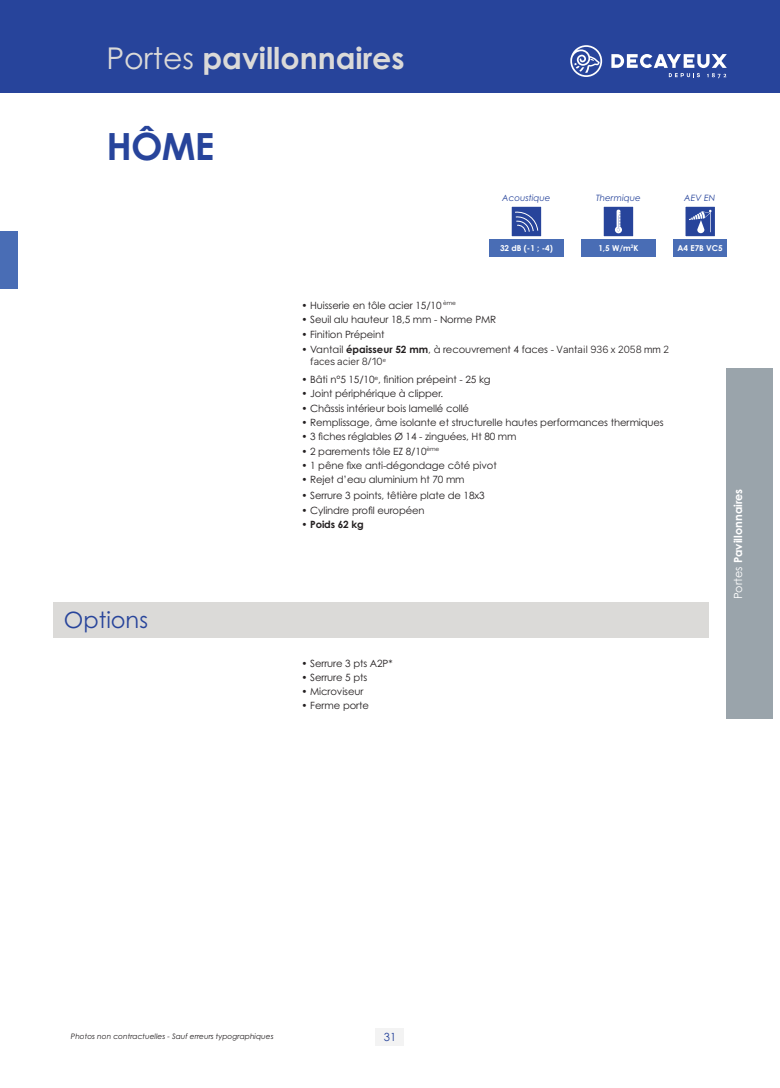
<style>
.page{position:relative;width:780px;height:1088px;background:#fff}
.page>*{position:absolute;margin:0;border:0;box-sizing:border-box;transform-origin:0 0}
.t1{font:700 37.5px "Century Gothic Pro";color:#27449b}
.t2{font:700 30px "Century Gothic Pro";color:#dbdad8}
.t3{font:22.5px "Century Gothic Pro";color:#27449b}
.t4{font:700 11.25px "Century Gothic Pro";color:#fff}
.t5{font:11.25px "Century Gothic Pro";color:#27449b}
.t6{font:10px "Century Gothic Pro";letter-spacing:-.01em;color:#231f20}
.t7{font:10px "Gravity";color:#231f20}
.t8{font:700 10px "Century Gothic Pro";letter-spacing:-.01em;color:#231f20}
.t9{font:italic 8.75px "Century Gothic Pro";color:#27449b}
.t10{font:700 8.12px "Century Gothic Pro";color:#fff}
.t11{font:italic 7.5px "Century Gothic Pro";color:#231f20}
.s1{font-weight:400}
.s2{font-weight:700}
.s3{font-family:"Gravity"}
</style>
<div class="page">
<div style="left:0;top:0;width:780px;height:92px;background:#27449b"></div>
<svg style="left:570px;top:45px;width:32px;height:32px"></svg>
<svg style="left:611px;top:54px;width:115px;height:24px"></svg>
<div style="left:376px;top:1028px;width:28px;height:17px;background:#f3f3f3"></div>
<div style="left:726px;top:369px;width:46px;height:350px;background:#9aa4ab"></div>
<div style="left:0;top:231px;width:18px;height:57px;background:#496db5"></div>
<div style="left:511px;top:206px;width:30px;height:31px;background:#27449b"></div>
<svg style="left:515px;top:211px;width:23px;height:21px"></svg>
<div style="left:510px;top:206px;width:32px;height:31px;border:1px solid #fff"></div>
<div style="left:489px;top:239px;width:75px;height:18px;background:#496db5"></div>
<div style="left:603px;top:206px;width:30px;height:31px;background:#27449b"></div>
<svg style="left:615px;top:210px;width:7px;height:23px"></svg>
<div style="left:602px;top:206px;width:32px;height:31px;border:1px solid #fff"></div>
<div style="left:581px;top:239px;width:75px;height:18px;background:#496db5"></div>
<div style="left:684px;top:206px;width:31px;height:31px;background:#27449b"></div>
<svg style="left:689px;top:210px;width:22px;height:23px"></svg>
<div style="left:684px;top:206px;width:32px;height:31px;border:1px solid #fff"></div>
<div style="left:673px;top:239px;width:53px;height:18px;background:#496db5"></div>
<div style="left:53px;top:602px;width:656px;height:36px;background:#dbdad8"></div>
<h2 class="t2" style="left:106px;top:39px;width:300px"><span class="s1">Portes</span> pavillonnaires</h2>
<h1 class="t1" style="left:106px;top:123px;width:109px">HÔME</h1>
<h3 class="t3" style="left:64px;top:607px;width:86px">Options</h3>
<p class="t9" style="left:502px;top:193px;width:50px">Acoustique</p>
<p class="t10" style="left:500px;top:243px;width:54px">32 dB (-1 ; -4)</p>
<p class="t9" style="left:596px;top:193px;width:46px">Thermique</p>
<p class="t10" style="left:598px;top:243px;width:42px">1,5 W/m<sup>2</sup>K</p>
<p class="t9" style="left:684px;top:193px;width:32px">AEV EN</p>
<p class="t10" style="left:677px;top:243px;width:47px">A4 E7B VC5</p>
<p class="t6" style="left:301px;top:299px;width:156px">• Huisserie en tôle acier 15/10 <sup>ème</sup></p>
<p class="t6" style="left:301px;top:313px;width:196px">• Seuil alu hauteur 18,5 mm - Norme PMR</p>
<p class="t6" style="left:301px;top:329px;width:85px">• Finition Prépeint</p>
<p class="t6" style="left:301px;top:343px;width:369px">• Vantail <span class="s2">épaisseur 52 mm</span>, à recouvrement 4 faces - <span class="s3">Vantail 936 x 2058 mm 2</span></p>
<p class="t7" style="left:310px;top:355px;width:77px">faces acier 8/10<sup>e</sup></p>
<p class="t6" style="left:301px;top:373px;width:191px">• Bâti n°5 15/10<sup>e</sup>, finition prépeint - 25 kg</p>
<p class="t6" style="left:301px;top:388px;width:143px">• Joint périphérique à clipper.</p>
<p class="t6" style="left:301px;top:402px;width:169px">• Châssis intérieur bois lamellé collé</p>
<p class="t6" style="left:301px;top:416px;width:364px">• Remplissage, âme isolante et structurelle hautes performances thermiques</p>
<p class="t6" style="left:301px;top:430px;width:217px">• 3 fiches réglables Ø 14 - zinguées, Ht 80 mm</p>
<p class="t6" style="left:301px;top:445px;width:139px">• 2 parements tôle EZ 8/10<sup>ème</sup></p>
<p class="t6" style="left:301px;top:459px;width:197px">• 1 pêne fixe anti-dégondage côté pivot</p>
<p class="t6" style="left:301px;top:473px;width:165px">• Rejet d’eau aluminium ht 70 mm</p>
<p class="t6" style="left:301px;top:489px;width:185px">• Serrure 3 points, têtière plate de 18x3</p>
<p class="t6" style="left:301px;top:504px;width:125px">• Cylindre profil européen</p>
<p class="t8" style="left:301px;top:518px;width:64px"><span class="s1">•</span> Poids 62 kg</p>
<p class="t4" style="left:731px;top:599px;width:112px;rotate:-90deg"><span class="s1">Portes</span> Pavillonnaires</p>
<p class="t6" style="left:301px;top:657px;width:93px">• Serrure 3 pts A2P*</p>
<p class="t6" style="left:301px;top:671px;width:67px">• Serrure 5 pts</p>
<p class="t6" style="left:301px;top:685px;width:64px">• Microviseur</p>
<p class="t6" style="left:301px;top:700px;width:69px">• Ferme porte</p>
<p class="t11" style="left:71px;top:1031px;width:204px">Photos non contractuelles - Sauf erreurs typographiques</p>
<p class="t5" style="left:384px;top:1030px;width:14px">31</p>
</div>
